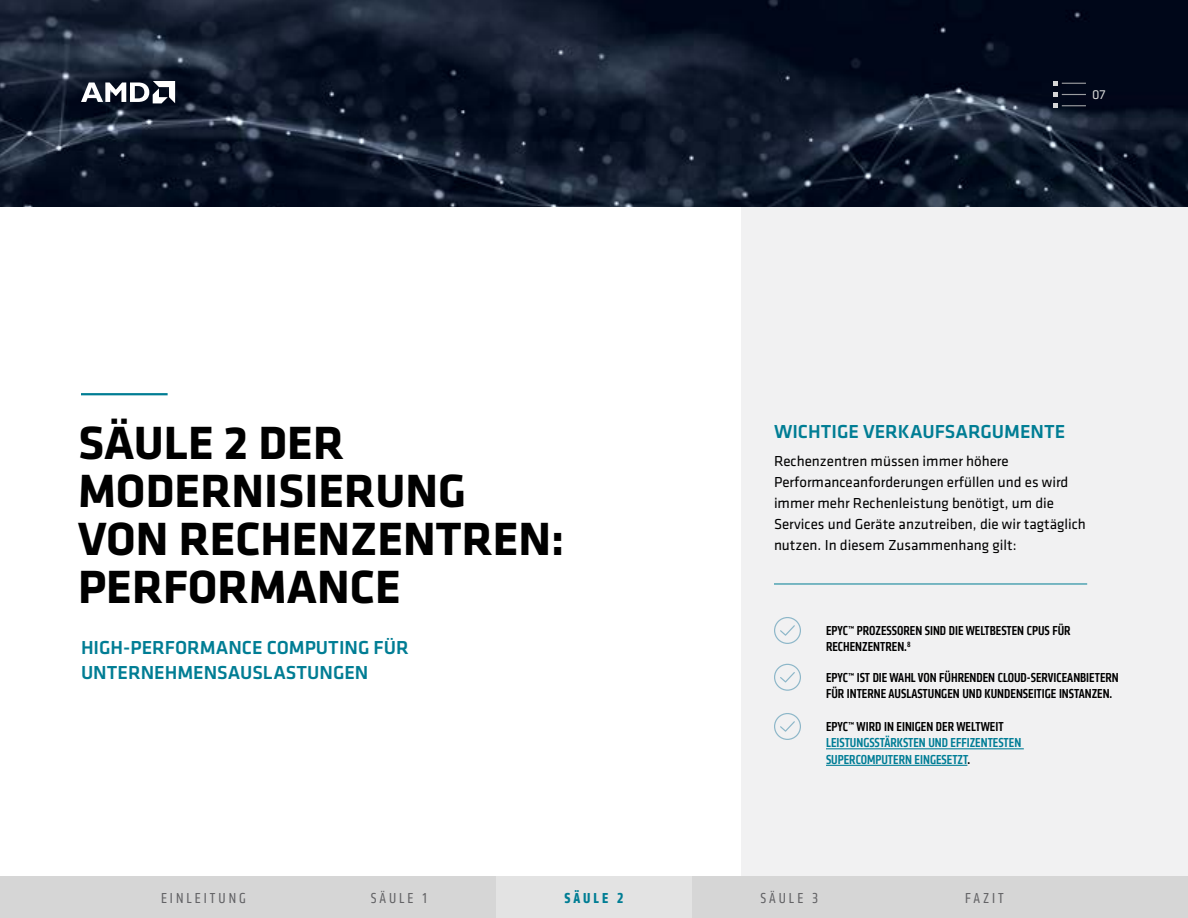
<style>
.page{position:relative;width:1188px;height:918px;background:#fff}
.page>*{position:absolute;margin:0;border:0;box-sizing:border-box;transform-origin:0 0}
.t1{font:700 48.3px/48px "Klavika";color:#000}
.t2{font:500 19.5px/25.5px "Klavika";color:#007d94}
.t3{font:15px/21px "Klavika";color:#000}
.t4{font:condensed 15px "Klavika";letter-spacing:.2em;color:#636366}
.t5{font:700 condensed 15px "Klavika";letter-spacing:.195em;color:#007d94}
.t6{font:500 condensed 13.5px/16.5px "Klavika";color:#000}
.t7{font:500 condensed 13.5px/16.5px "Klavika";color:#007d96}
.t8{font:13.5px "Klavika";color:#d6d6d6}
.s1{color:#000}
</style>
<div class="page">
<div style="left:741px;top:1px;width:446px;height:916px;background:#f1f1f2"></div>
<img style="left:0;top:0;width:1188px;height:207px">
<hr style="left:774px;top:584px;width:313px;height:1px;background:#007d94">
<hr style="left:81px;top:393px;width:87px;height:2px;background:#007d94">
<svg style="left:774px;top:617px;width:27px;height:27px"></svg>
<svg style="left:774px;top:664px;width:27px;height:27px"></svg>
<svg style="left:774px;top:713px;width:27px;height:27px"></svg>
<hr style="left:826px;top:748px;width:198px;height:1px;background:#007d96">
<hr style="left:826px;top:765px;width:141px;height:1px;background:#007d96">
<div style="left:0;top:876px;width:1188px;height:42px;background:#d6d6d6"></div>
<svg style="left:1054px;top:92px;width:32px;height:5px"></svg>
<svg style="left:1054px;top:104px;width:32px;height:4px"></svg>
<svg style="left:1054px;top:81px;width:32px;height:4px"></svg>
<div style="left:496px;top:876px;width:196px;height:42px;background:#e3e3e3"></div>
<svg style="left:81px;top:81px;width:94px;height:22px"></svg>
<h1 class="t1" style="left:78px;top:417px;width:488px">SÄULE 2 DER<br>MODERNISIERUNG<br>VON RECHENZENTREN:<br>PERFORMANCE</h1>
<h2 class="t2" style="left:81px;top:634px;width:329px">HIGH-PERFORMANCE COMPUTING FÜR<br>UNTERNEHMENSAUSLASTUNGEN</h2>
<p class="t8" style="left:1092px;top:86px;width:15px">07</p>
<h2 class="t2" style="left:774px;top:419px;width:293px">WICHTIGE VERKAUFSARGUMENTE</h2>
<p class="t3" style="left:774px;top:450px;width:313px">Rechenzentren müssen immer höhere Performanceanforderungen erfüllen und es wird immer mehr Rechenleistung benötigt, um die Services und Geräte anzutreiben, die wir tagtäglich nutzen. In diesem Zusammenhang gilt:</p>
<p class="t6" style="left:826px;top:622px;width:246px">EPYC™ PROZESSOREN SIND DIE WELTBESTEN CPUS FÜR<br>RECHENZENTREN.<sup>8</sup></p>
<p class="t6" style="left:826px;top:669px;width:294px">EPYC™ IST DIE WAHL VON FÜHRENDEN CLOUD-SERVICEANBIETERN<br>FÜR INTERNE AUSLASTUNGEN UND KUNDENSEITIGE INSTANZEN.</p>
<p class="t6" style="left:826px;top:718px;width:179px">EPYC™ WIRD IN EINIGEN DER WELTWEIT</p>
<p class="t7" style="left:826px;top:735px;width:197px">LEISTUNGSSTÄRKSTEN UND EFFIZENTESTEN<br>SUPERCOMPUTERN EINGESETZT<span class="s1">.</span></p>
<p class="t5" style="left:565px;top:888px;width:60px">SÄULE 2</p>
<p class="t4" style="left:161px;top:889px;width:86px">EINLEITUNG</p>
<p class="t4" style="left:371px;top:889px;width:58px">SÄULE 1</p>
<p class="t4" style="left:760px;top:889px;width:59px">SÄULE 3</p>
<p class="t4" style="left:965px;top:889px;width:40px">FAZIT</p>
</div>
